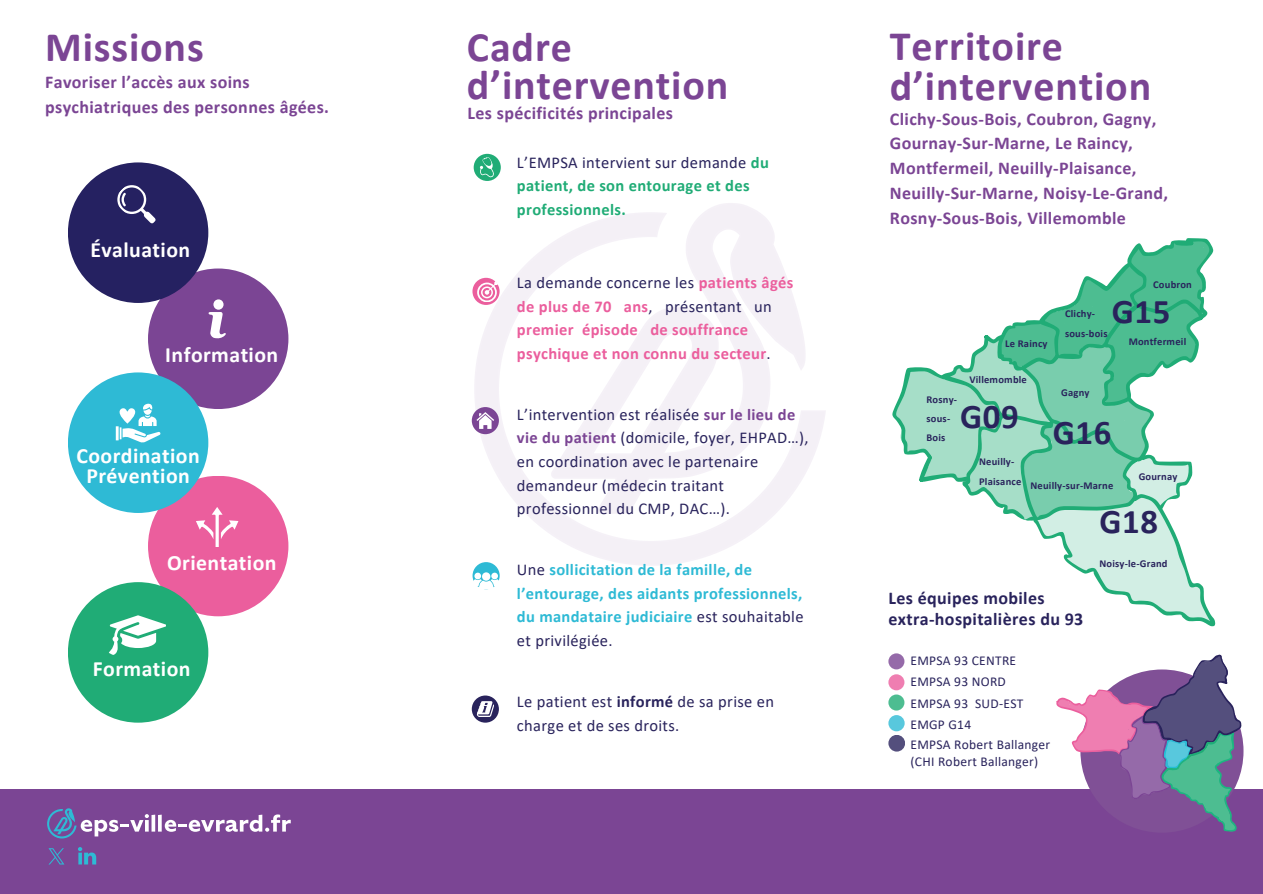
<style>
.page{position:relative;width:1263px;height:894px;background:#fff}
.page>*{position:absolute;margin:0;border:0;box-sizing:border-box;transform-origin:0 0}
.t1{font:700 42px/39.3px "Calibri";letter-spacing:.02em;color:#7b4594}
.t2{font:700 34.65px "Calibri";letter-spacing:.02em;color:#29235c}
.t3{font:700 21.75px/19px "Calibri";letter-spacing:.02em;color:#fff;text-align:center}
.t4{font:700 18px/24.8px "Calibri";letter-spacing:.02em;color:#7b4594}
.t5{font:700 18px/21.3px "Calibri";letter-spacing:.02em;color:#29235c}
.t6{font:16.5px/23.7px "Calibri";letter-spacing:.02em;color:#29235c}
.t7{font:700 16.5px/23.7px "Calibri";letter-spacing:.02em;color:#2ebad5}
.t8{font:700 16.5px/23.7px "Calibri";letter-spacing:.02em;color:#eb5e9d}
.t9{font:700 16.5px/23.7px "Calibri";letter-spacing:.02em;color:#20ac76}
.t10{font:13.5px/21.8px "Calibri";letter-spacing:.02em;color:#29235c}
.t11{font:700 10.5px/19.2px "Calibri";letter-spacing:.02em;color:#29235c}
.s1{font-weight:400;color:#29235c}
.s2{font-weight:700;color:#7b4594}
.s3{font-weight:700}
</style>
<div class="page">
<div style="left:0;top:789px;width:1263px;height:104px;background:#7b4594"></div>
<div style="left:148px;top:475px;width:140px;height:141px;background:#eb5e9d;border-radius:50%"></div>
<svg style="left:196px;top:507px;width:42px;height:39px"></svg>
<img style="left:471px;top:153px;width:355px;height:437px">
<div style="left:472px;top:407px;width:27px;height:27px;background:#7b4594;border-radius:50%"></div>
<div style="left:473px;top:562px;width:27px;height:27px;background:#2ebad5;border-radius:50%"></div>
<div style="left:472px;top:695px;width:27px;height:27px;background:#29235c;border-radius:50%"></div>
<svg style="left:472px;top:278px;width:28px;height:27px"></svg>
<div style="left:474px;top:154px;width:27px;height:27px;background:#20ac76;border-radius:50%"></div>
<svg style="left:480px;top:157px;width:14px;height:20px"></svg>
<svg style="left:476px;top:412px;width:18px;height:17px"></svg>
<div style="left:482px;top:572px;width:8px;height:8px;background:#fff;border-radius:50%"></div>
<div style="left:474px;top:572px;width:7px;height:7px;background:#fff;border-radius:50%"></div>
<div style="left:491px;top:572px;width:7px;height:7px;background:#fff;border-radius:50%"></div>
<svg style="left:472px;top:579px;width:28px;height:10px"></svg>
<svg style="left:47px;top:808px;width:102px;height:30px"></svg>
<hr style="left:152px;top:814px;width:3px;height:17px;background:#fff">
<svg style="left:158px;top:814px;width:4px;height:17px"></svg>
<svg style="left:165px;top:814px;width:126px;height:17px"></svg>
<svg style="left:477px;top:701px;width:17px;height:15px"></svg>
<svg style="left:477px;top:280px;width:21px;height:22px"></svg>
<svg style="left:1056px;top:654px;width:185px;height:177px"></svg>
<div style="left:148px;top:268px;width:140px;height:141px;background:#7b4594;border-radius:50%"></div>
<svg style="left:209px;top:312px;width:17px;height:26px"></svg>
<div style="left:213px;top:299px;width:11px;height:10px;background:#fff;border-radius:50%"></div>
<div style="left:68px;top:162px;width:140px;height:141px;background:#252161;border-radius:50%"></div>
<svg style="left:117px;top:185px;width:39px;height:39px"></svg>
<div style="left:68px;top:372px;width:140px;height:141px;background:#2ebad5;border-radius:50%"></div>
<svg style="left:116px;top:403px;width:44px;height:39px"></svg>
<div style="left:68px;top:582px;width:140px;height:140px;background:#20ac76;border-radius:50%"></div>
<svg style="left:109px;top:615px;width:57px;height:39px"></svg>
<svg style="left:78px;top:847px;width:18px;height:17px"></svg>
<svg style="left:48px;top:848px;width:16px;height:16px"></svg>
<div style="left:888px;top:674px;width:16px;height:16px;background:#ef7eb1;border-radius:50%"></div>
<div style="left:888px;top:694px;width:16px;height:16px;background:#4dbd91;border-radius:50%"></div>
<div style="left:888px;top:714px;width:17px;height:17px;background:#58c8dd;border-radius:50%"></div>
<div style="left:888px;top:734px;width:17px;height:17px;background:#544f7d;border-radius:50%"></div>
<div style="left:888px;top:653px;width:16px;height:16px;background:#956aa9;border-radius:50%"></div>
<svg style="left:892px;top:238px;width:323px;height:388px"></svg>
<h1 class="t1" style="left:45px;top:31px;width:160px">Missions</h1>
<p class="t4" style="left:45px;top:71px;width:285px">Favoriser l’accès aux soins psychiatriques des personnes âgées.</p>
<p class="t3" style="left:90px;top:242px;width:101px">Évaluation</p>
<p class="t3" style="left:165px;top:347px;width:114px">Information</p>
<p class="t3" style="left:76px;top:448px;width:125px">Coordination<br>Prévention</p>
<p class="t3" style="left:167px;top:554px;width:111px">Orientation</p>
<p class="t3" style="left:93px;top:660px;width:99px">Formation</p>
<h1 class="t1" style="left:467px;top:31px;width:263px;line-height:38.2px">Cadre d’intervention</h1>
<p class="t4" style="left:467px;top:102px;width:207px">Les spécificités principales</p>
<p class="t9" style="left:517px;top:151px;width:253px"><span class="s1">L’EMPSA intervient sur demande</span> du patient, de son entourage et des professionnels.</p>
<p class="t8" style="left:517px;top:272px;width:278px"><span class="s1">La demande concerne les</span> patients âgés de plus de 70 ans<span class="s1">, présentant un </span>premier épisode de souffrance psychique et non connu du secteur<span class="s1">.</span></p>
<p class="t6" style="left:517px;top:403px;width:293px">L’intervention est réalisée <span class="s2">sur le lieu de vie du patient</span> (domicile, foyer, EHPAD…), en coordination avec le partenaire demandeur (médecin traitant professionnel du CMP, DAC…).</p>
<p class="t7" style="left:517px;top:559px;width:288px"><span class="s1">Une</span> sollicitation de la famille, de l’entourage, des aidants professionnels, du mandataire judiciaire <span class="s1">est souhaitable et privilégiée.</span></p>
<p class="t6" style="left:517px;top:690px;width:259px">Le patient est <span class="s3">informé</span> de sa prise en charge et de ses droits.</p>
<h1 class="t1" style="left:890px;top:30px;width:263px">Territoire d’intervention</h1>
<p class="t4" style="left:890px;top:108px;width:280px">Clichy-Sous-Bois, Coubron, Gagny, Gournay-Sur-Marne, Le Raincy, Montfermeil, Neuilly-Plaisance, Neuilly-Sur-Marne, Noisy-Le-Grand, Rosny-Sous-Bois, Villemomble</p>
<p class="t11" style="left:1005px;top:335px;width:44px">Le Raincy</p>
<p class="t11" style="left:969px;top:370px;width:59px">Villemomble</p>
<p class="t11" style="left:1153px;top:276px;width:40px">Coubron</p>
<h2 class="t2" style="left:1112px;top:297px;width:60px">G15</h2>
<p class="t11" style="left:1065px;top:305px;width:44px">Clichy&shy;sous-bois</p>
<p class="t11" style="left:1129px;top:332px;width:59px">Montfermeil</p>
<p class="t11" style="left:926px;top:390px;width:32px">Rosny&shy;sous-<br>Bois</p>
<h2 class="t2" style="left:960px;top:402px;width:60px">G09</h2>
<p class="t11" style="left:979px;top:453px;width:44px">Neuilly-<br>Plaisance</p>
<p class="t11" style="left:1061px;top:383px;width:30px">Gagny</p>
<h2 class="t2" style="left:1053px;top:417px;width:60px">G16</h2>
<p class="t11" style="left:1030px;top:477px;width:84px">Neuilly-sur-Marne</p>
<p class="t11" style="left:1139px;top:467px;width:40px">Gournay</p>
<h2 class="t2" style="left:1099px;top:506px;width:60px">G18</h2>
<p class="t11" style="left:1099px;top:555px;width:70px">Noisy-le-Grand</p>
<p class="t5" style="left:888px;top:588px;width:196px">Les équipes mobiles extra-hospitalières du 93</p>
<p class="t10" style="left:910px;top:651px;width:107px">EMPSA 93 CENTRE</p>
<p class="t10" style="left:910px;top:671px;width:114px">EMPSA 93 NORD<br>EMPSA 93 SUD-EST<br>EMGP G14</p>
<p class="t10" style="left:910px;top:737px;width:141px;line-height:16.8px">EMPSA Robert Ballanger (CHI Robert Ballanger)</p>
</div>
